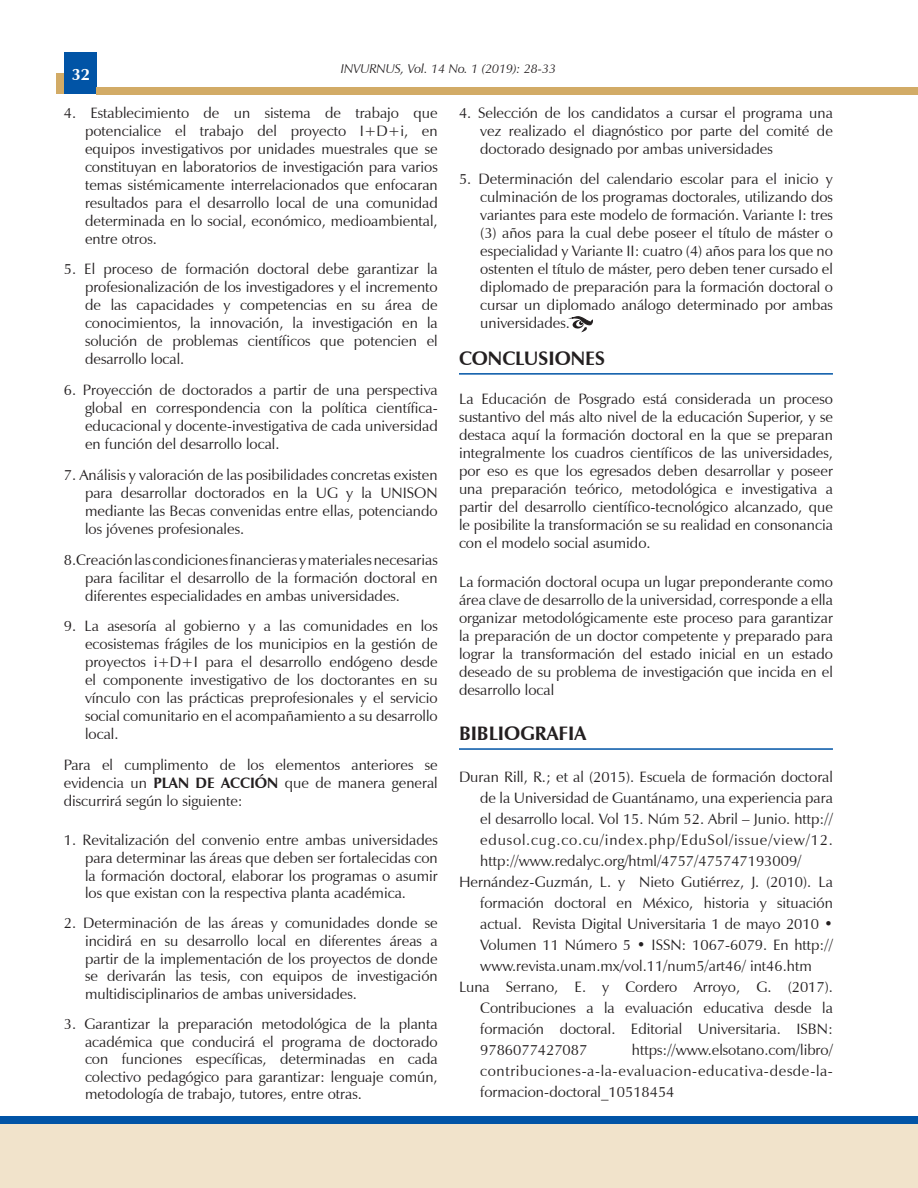
<style>
.page{position:relative;width:918px;height:1188px;background:#fff}
.page>*{position:absolute;margin:0;border:0;box-sizing:border-box;transform-origin:0 0}
.Subtitulos_con_filet{font:700 19.5px "Zapf Humanist 601 BT";color:#231f20}
.t1{font:700 16.5px "Zapf Humanist 601 BT";color:#fff}
.texto{font:15px/18px "Zapf Humanist 601 BT";color:#231f20;text-align:justify}
.bibliografia{font:15px/21px "Zapf Humanist 601 BT";color:#231f20;text-align:justify}
.t2{font:italic 12.75px "Zapf Humanist 601 BT";color:#231f20}
.s1{font-weight:700}
</style>
<div class="page">
<div style="left:65px;top:53px;width:32px;height:41px;background:#0154a6"></div>
<div style="left:0;top:1116px;width:918px;height:72px;background:#f1e3cb"></div>
<div style="left:97px;top:87px;width:821px;height:7px;background:#d2ab66"></div>
<div style="left:0;top:1116px;width:918px;height:8px;background:#0154a6"></div>
<div style="left:56px;top:73px;width:8px;height:21px;background:#d2ab66"></div>
<hr style="left:459px;top:373px;width:374px;height:2px;background:#0154a6">
<hr style="left:459px;top:748px;width:374px;height:2px;background:#0154a6">
<svg style="left:572px;top:316px;width:21px;height:16px"></svg>
<p class="t2" style="left:341px;top:61px;width:217px">INVURNUS, Vol. 14 No. 1 (2019): 28-33</p>
<p class="t1" style="left:72px;top:64px;width:20px">32</p>
<p class="texto" style="left:85px;top:104px;width:354px;text-indent:-21px">4. Establecimiento de un sistema de trabajo que potencialice el trabajo del proyecto I+D+i, en equipos investigativos por unidades muestrales que se constituyan en laboratorios de investigación para varios temas sistémicamente interrelacionados que enfocaran resultados para el desarrollo local de una comunidad determinada en lo social, económico, medioambiental, entre otros.</p>
<p class="texto" style="left:85px;top:260px;width:354px;text-indent:-21px">5. El proceso de formación doctoral debe garantizar la profesionalización de los investigadores y el incremento de las capacidades y competencias en su área de conocimientos, la innovación, la investigación en la solución de problemas científicos que potencien el desarrollo local.</p>
<p class="texto" style="left:85px;top:381px;width:354px;text-indent:-21px">6. Proyección de doctorados a partir de una perspectiva global en correspondencia con la política científica&shy;educacional y docente-investigativa de cada universidad en función del desarrollo local.</p>
<p class="texto" style="left:85px;top:466px;width:354px;text-indent:-21px">7. Análisis y valoración de las posibilidades concretas existen para desarrollar doctorados en la UG y la UNISON mediante las Becas convenidas entre ellas, potenciando los jóvenes profesionales.</p>
<p class="texto" style="left:85px;top:551px;width:354px;text-indent:-21px">8.Creación las condiciones financieras y materiales necesarias para facilitar el desarrollo de la formación doctoral en diferentes especialidades en ambas universidades.</p>
<p class="texto" style="left:85px;top:617px;width:354px;text-indent:-21px">9. La asesoría al gobierno y a las comunidades en los ecosistemas frágiles de los municipios en la gestión de proyectos i+D+I para el desarrollo endógeno desde el componente investigativo de los doctorantes en su vínculo con las prácticas preprofesionales y el servicio social comunitario en el acompañamiento a su desarrollo local.</p>
<p class="texto" style="left:64px;top:756px;width:375px">Para el cumplimento de los elementos anteriores se evidencia un <span class="s1">PLAN DE ACCIÓN</span> que de manera general discurrirá según lo siguiente:</p>
<p class="texto" style="left:85px;top:832px;width:354px;line-height:17.5px;text-indent:-21px">1. Revitalización del convenio entre ambas universidades para determinar las áreas que deben ser fortalecidas con la formación doctoral, elaborar los programas o asumir los que existan con la respectiva planta académica.</p>
<p class="texto" style="left:85px;top:915px;width:354px;line-height:17.5px;text-indent:-21px">2. Determinación de las áreas y comunidades donde se incidirá en su desarrollo local en diferentes áreas a partir de la implementación de los proyectos de donde se derivarán las tesis, con equipos de investigación multidisciplinarios de ambas universidades.</p>
<p class="texto" style="left:85px;top:1015px;width:354px;line-height:17.5px;text-indent:-21px">3. Garantizar la preparación metodológica de la planta académica que conducirá el programa de doctorado con funciones específicas, determinadas en cada colectivo pedagógico para garantizar: lenguaje común, metodología de trabajo, tutores, entre otras.</p>
<p class="texto" style="left:480px;top:104px;width:354px;text-indent:-21px">4. Selección de los candidatos a cursar el programa una vez realizado el diagnóstico por parte del comité de doctorado designado por ambas universidades</p>
<p class="texto" style="left:480px;top:170px;width:354px;text-indent:-21px">5. Determinación del calendario escolar para el inicio y culminación de los programas doctorales, utilizando dos variantes para este modelo de formación. Variante I: tres (3) años para la cual debe poseer el título de máster o especialidad y Variante II: cuatro (4) años para los que no ostenten el título de máster, pero deben tener cursado el diplomado de preparación para la formación doctoral o cursar un diplomado análogo determinado por ambas universidades.</p>
<p class="Subtitulos_con_filet" style="left:459px;top:346px;width:147px">CONCLUSIONES</p>
<p class="texto" style="left:459px;top:390px;width:375px">La Educación de Posgrado está considerada un proceso sustantivo del más alto nivel de la educación Superior, y se destaca aquí la formación doctoral en la que se preparan integralmente los cuadros científicos de las universidades, por eso es que los egresados deben desarrollar y poseer una preparación teórico, metodológica e investigativa a partir del desarrollo científico-tecnológico alcanzado, que le posibilite la transformación se su realidad en consonancia con el modelo social asumido.</p>
<p class="texto" style="left:459px;top:573px;width:375px">La formación doctoral ocupa un lugar preponderante como área clave de desarrollo de la universidad, corresponde a ella organizar metodológicamente este proceso para garantizar la preparación de un doctor competente y preparado para lograr la transformación del estado inicial en un estado deseado de su problema de investigación que incida en el desarrollo local</p>
<p class="Subtitulos_con_filet" style="left:459px;top:721px;width:129px">BIBLIOGRAFIA</p>
<p class="bibliografia" style="left:480px;top:766px;width:354px;text-indent:-21px">Duran Rill, R.; et al (2015). Escuela de formación doctoral de la Universidad de Guantánamo, una experiencia para el desarrollo local. Vol 15. Núm 52. Abril – Junio. http:// edusol.cug.co.cu/index.php/EduSol/issue/view/12. http://www.redalyc.org/html/4757/475747193009/</p>
<p class="bibliografia" style="left:480px;top:871px;width:354px;text-indent:-21px">Hernández-Guzmán, L. y Nieto Gutiérrez, J. (2010). La formación doctoral en México, historia y situación actual. Revista Digital Universitaria 1 de mayo 2010 • Volumen 11 Número 5 • ISSN: 1067-6079. En http:// www.revista.unam.mx/vol.11/num5/art46/ int46.htm</p>
<p class="bibliografia" style="left:480px;top:976px;width:354px;text-indent:-21px">Luna Serrano, E. y Cordero Arroyo, G. (2017).<br>Contribuciones a la evaluación educativa desde la formación doctoral. Editorial Universitaria. ISBN:<br>9786077427087</p>
<p class="bibliografia" style="left:480px;top:1039px;width:354px;text-indent:152px">https://www.elsotano.com/libro/ contribuciones-a-la-evaluacion-educativa-desde-la&shy;formacion-doctoral_10518454</p>
</div>
